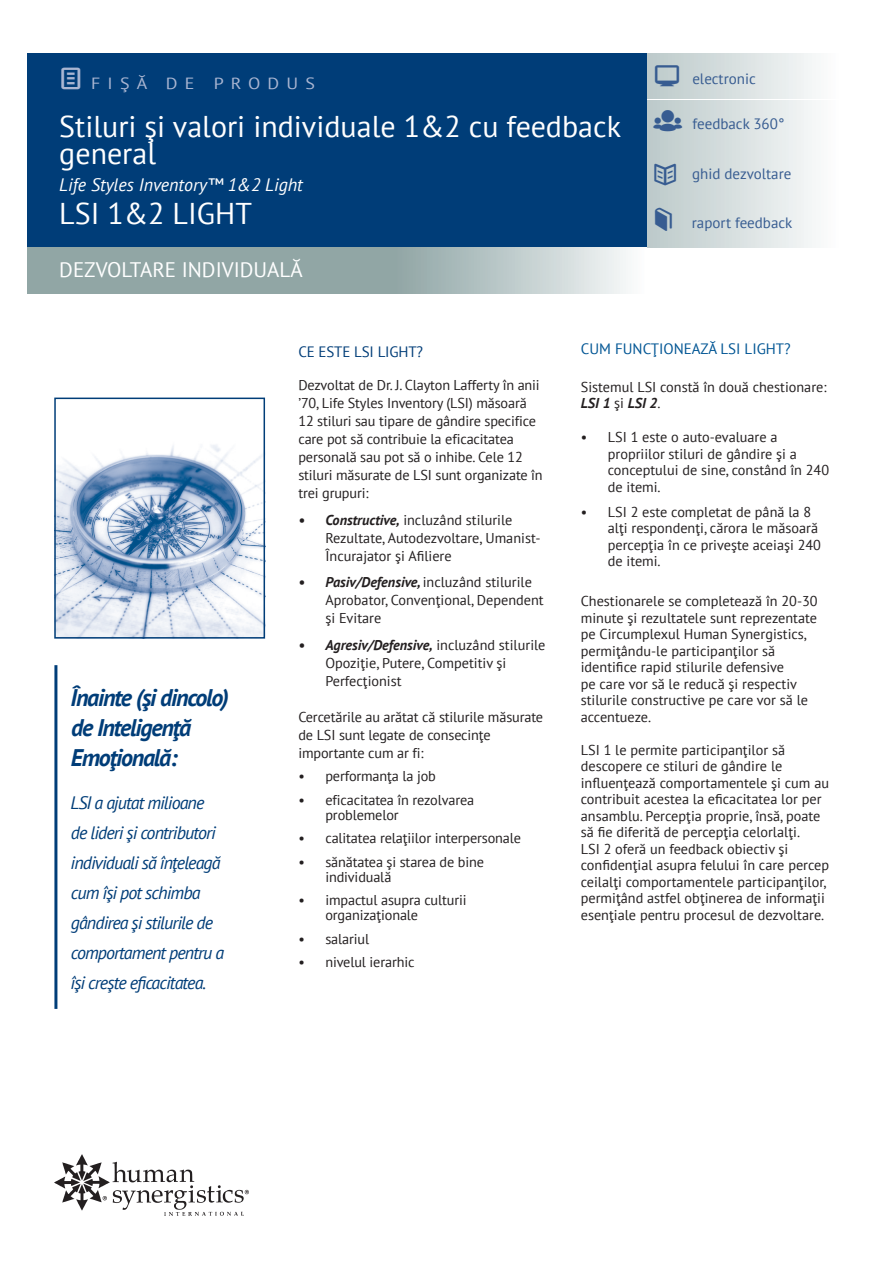
<style>
.page{position:relative;width:893px;height:1263px;background:#fff}
.page>*{position:absolute;margin:0;border:0;box-sizing:border-box;transform-origin:0 0}
.t1{font:30px/27px "PT Sans";color:#fff}
.L_bar_Call-out_lrg{font:italic 700 24px/30px "PT Sans";letter-spacing:-.05em;color:#003d78}
.t2{font:21px "PT Sans";color:#fff}
.L_bar_Call-out_lrg-2{font:italic 18px/30px "PT Sans";letter-spacing:-.05em;color:#003d78}
.t3{font:italic 18px "PT Sans";color:#fff}
.t4{font:16.2px "PT Sans";letter-spacing:.4em;color:#aab6d2;scale:1.11 1}
.t5{font:15px "PT Sans";color:#375c91}
.Body{font:15px "PT Sans";color:#005594}
.t6{font:15px "PT Sans";letter-spacing:-.01em;color:#003d78}
.Body-2{font:14.25px/16.5px "PT Sans";color:#231f20}
.s1{font-weight:700;font-style:italic}
</style>
<div class="page">
<div style="left:28px;top:53px;width:619px;height:194px;background:#003d78"></div>
<svg style="left:28px;top:247px;width:620px;height:47px;background:#a6b7b6"></svg>
<div style="left:648px;top:100px;width:191px;height:47px;background:linear-gradient(to right,#bbc9ca,#fdfdfd)"></div>
<div style="left:648px;top:149px;width:191px;height:47px;background:linear-gradient(to right,#bbc9ca,#fdfdfd)"></div>
<div style="left:648px;top:198px;width:191px;height:49px;background:linear-gradient(to right,#bbc9ca,#fdfdfd)"></div>
<div style="left:648px;top:53px;width:191px;height:46px;background:linear-gradient(to right,#bbc9ca,#fdfdfd)"></div>
<img style="left:54px;top:1155px;width:194px;height:60px">
<img style="left:57px;top:445px;width:205px;height:191px">
<div style="left:54px;top:398px;width:211px;height:241px;border:2px solid #003d78"></div>
<hr style="left:54px;top:665px;width:3px;height:344px;background:#003d78">
<svg style="left:654px;top:110px;width:28px;height:21px"></svg>
<svg style="left:654px;top:163px;width:22px;height:22px"></svg>
<svg style="left:655px;top:207px;width:17px;height:24px"></svg>
<svg style="left:655px;top:65px;width:24px;height:21px"></svg>
<p class="t4" style="left:91px;top:73px;width:203px">FIŞĂ DE PRODUS</p>
<h1 class="t1" style="left:59px;top:112px;width:563px">Stiluri şi valori individuale 1&amp;2 cu feedback general</h1>
<p class="t3" style="left:59px;top:173px;width:245px">Life Styles Inventory™ 1&amp;2 Light</p>
<h1 class="t1" style="left:59px;top:199px;width:194px">LSI 1&amp;2 LIGHT</h1>
<h3 class="t2" style="left:59px;top:256px;width:245px">DEZVOLTARE INDIVIDUALĂ</h3>
<p class="t5" style="left:692px;top:69px;width:65px">electronic</p>
<p class="t5" style="left:693px;top:114px;width:93px">feedback 360°</p>
<p class="t5" style="left:692px;top:164px;width:101px">ghid dezvoltare</p>
<p class="t5" style="left:692px;top:213px;width:102px">raport feedback</p>
<p class="L_bar_Call-out_lrg" style="left:71px;top:682px;width:160px">Înainte (şi dincolo) de Inteligenţă<br>Emoţională:</p>
<p class="L_bar_Call-out_lrg-2" style="left:70px;top:788px;width:155px">LSI a ajutat milioane de lideri şi contributori individuali să înţeleagă cum îşi pot schimba gândirea şi stilurile de comportament pentru a îşi creşte eficacitatea.</p>
<p class="t6" style="left:298px;top:342px;width:126px">CE ESTE LSI LIGHT?</p>
<p class="Body-2" style="left:298px;top:376px;width:246px;line-height:18px">Dezvoltat de Dr. J. Clayton Lafferty în anii ’70, Life Styles Inventory (LSI) măsoară 12 stiluri sau tipare de gândire specifice care pot să contribuie la eficacitatea personală sau pot să o inhibe. Cele 12 stiluri măsurate de LSI sunt organizate în trei grupuri:</p>
<p class="Body-2" style="left:325px;top:510px;width:217px;line-height:18px;text-indent:-27px"><span class="s1">• Constructive,</span> incluzând stilurile<br>Rezultate, Autodezvoltare, Umanist-<br>Încurajator şi Afiliere</p>
<p class="Body-2" style="left:325px;top:573px;width:220px;line-height:18px;text-indent:-27px"><span class="s1">• Pasiv/Defensive,</span> incluzând stilurile<br>Aprobator, Convenţional, Dependent şi Evitare</p>
<p class="Body-2" style="left:325px;top:635px;width:222px;line-height:18px;text-indent:-27px"><span class="s1">• Agresiv/Defensive,</span> incluzând stilurile<br>Opoziţie, Putere, Competitiv şi<br>Perfecţionist</p>
<p class="Body-2" style="left:298px;top:707px;width:246px;line-height:18px">Cercetările au arătat că stilurile măsurate de LSI sunt legate de consecinţe importante cum ar fi:</p>
<p class="Body-2" style="left:298px;top:768px;width:139px">• performanţa la job</p>
<p class="Body-2" style="left:325px;top:792px;width:150px;line-height:15px;text-indent:-27px">• eficacitatea în rezolvarea problemelor</p>
<p class="Body-2" style="left:298px;top:830px;width:224px">• calitatea relaţiilor interpersonale</p>
<p class="Body-2" style="left:325px;top:854px;width:160px;line-height:15px;text-indent:-27px">• sănătatea şi starea de bine individuală</p>
<p class="Body-2" style="left:325px;top:892px;width:143px;line-height:15px;text-indent:-27px">• impactul asupra culturii organizaţionale</p>
<p class="Body-2" style="left:298px;top:930px;width:72px">• salariul</p>
<p class="Body-2" style="left:298px;top:954px;width:118px">• nivelul ierarhic</p>
<p class="Body" style="left:581px;top:339px;width:212px">CUM FUNCŢIONEAZĂ LSI LIGHT?</p>
<p class="Body-2" style="left:581px;top:378px;width:247px">Sistemul LSI constă în două chestionare:<br><span class="s1">LSI 1</span> şi <span class="s1">LSI 2</span>.</p>
<p class="Body-2" style="left:608px;top:428px;width:223px;text-indent:-27px">• LSI 1 este o auto-evaluare a propriilor stiluri de gândire şi a conceptului de sine, constând în 240 de itemi.</p>
<p class="Body-2" style="left:608px;top:503px;width:215px;text-indent:-27px">• LSI 2 este completat de până la 8 alţi respondenţi, cărora le măsoară percepţia în ce priveşte aceiaşi 240 de itemi.</p>
<p class="Body-2" style="left:581px;top:592px;width:238px">Chestionarele se completează în 20-30 minute şi rezultatele sunt reprezentate pe Circumplexul Human Synergistics, permiţându-le participanţilor să identifice rapid stilurile defensive<br>pe care vor să le reducă şi respectiv stilurile constructive pe care vor să le accentueze.</p>
<p class="Body-2" style="left:581px;top:741px;width:250px">LSI 1 le permite participanţilor să descopere ce stiluri de gândire le influenţează comportamentele şi cum au contribuit acestea la eficacitatea lor per ansamblu. Percepţia proprie, însă, poate să fie diferită de percepţia celorlalţi.<br>LSI 2 oferă un feedback obiectiv şi confidenţial asupra felului în care percep ceilalţi comportamentele participanţilor, permiţând astfel obţinerea de informaţii esenţiale pentru procesul de dezvoltare.</p>
</div>
